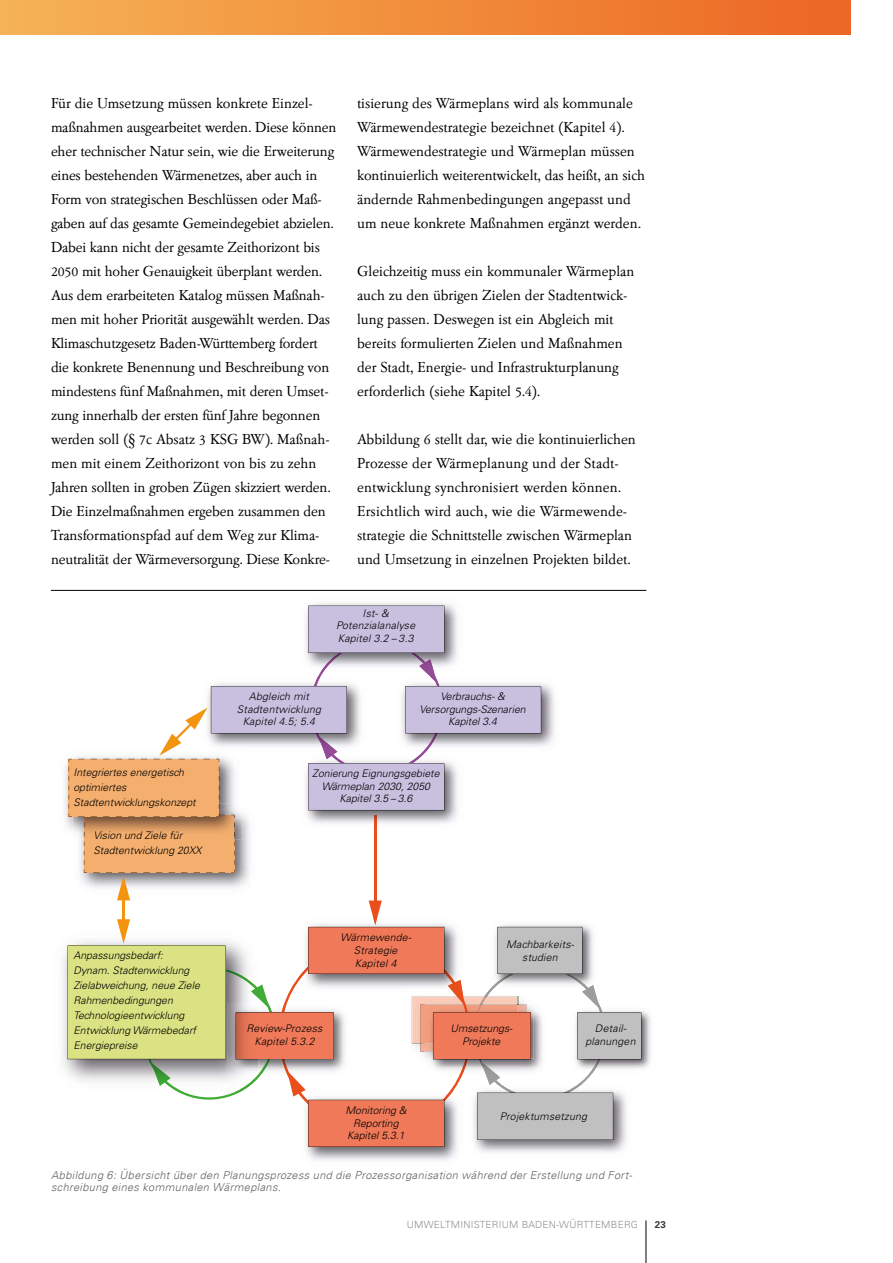
<style>
.page{position:relative;width:893px;height:1263px;background:#fff}
.page>*{position:absolute;margin:0;border:0;box-sizing:border-box;transform-origin:0 0}
.t1{font:15px/24px "Garamont Amst SB";letter-spacing:-.01em;color:#000}
.t2{font:italic 300 10.95px/12px "Univers 45";letter-spacing:.035em;color:#646363}
.t3{font:italic 300 10.5px/15px "Univers 45";color:#000;text-align:center}
.t4{font:italic 300 10.5px/12.6px "Univers 45";letter-spacing:.02em;color:#000;text-align:center}
.t5{font:300 9.9px "Univers 45";letter-spacing:.025em;color:#929292}
.t6{font:700 9.9px "Univers 65";color:#3c3c3b}
</style>
<div class="page">
<div style="left:0;top:0;width:850px;height:34px;background:linear-gradient(to right,#f6b356,#ec6623)"></div>
<hr style="left:646px;top:1220px;width:1px;height:43px;background:#000">
<img style="left:306px;top:1147px;width:151px;height:14px">
<img style="left:641px;top:1011px;width:10px;height:58px">
<img style="left:308px;top:603px;width:144px;height:3px">
<img style="left:62px;top:945px;width:6px;height:127px">
<svg style="left:68px;top:606px;width:573px;height:541px"></svg>
<hr style="left:51px;top:590px;width:595px;height:1px;background:#000">
<p class="t1" style="left:51px;top:92px;width:287px">Für die Umsetzung müssen konkrete Einzel&shy;maßnahmen ausgearbeitet werden. Diese können eher technischer Natur sein, wie die Erweiterung eines bestehenden Wärmenetzes, aber auch in Form von strategischen Beschlüssen oder Maß&shy;gaben auf das gesamte Gemeindegebiet abzielen.<br>Dabei kann nicht der gesamte Zeithorizont bis 2050 mit hoher Genauigkeit überplant werden.<br>Aus dem erarbeiteten Katalog müssen Maßnah&shy;men mit hoher Priorität ausgewählt werden. Das Klimaschutzgesetz Baden-Württemberg fordert die konkrete Benennung und Beschreibung von mindestens fünf Maßnahmen, mit deren Umset&shy;zung innerhalb der ersten fünf Jahre begonnen werden soll (§ 7c Absatz 3 KSG BW). Maßnah&shy;men mit einem Zeithorizont von bis zu zehn Jahren sollten in groben Zügen skizziert werden.<br>Die Einzelmaßnahmen ergeben zusammen den Transformationspfad auf dem Weg zur Klima&shy;neutralität der Wärmeversorgung. Diese Konkre-</p>
<p class="t1" style="left:357px;top:92px;width:289px">tisierung des Wärmeplans wird als kommunale Wärmewendestrategie bezeichnet (Kapitel 4).<br>Wärmewendestrategie und Wärmeplan müssen kontinuierlich weiterentwickelt, das heißt, an sich ändernde Rahmenbedingungen angepasst und um neue konkrete Maßnahmen ergänzt werden.</p>
<p class="t1" style="left:357px;top:260px;width:279px">Gleichzeitig muss ein kommunaler Wärmeplan auch zu den übrigen Zielen der Stadtentwick&shy;lung passen. Deswegen ist ein Abgleich mit bereits formulierten Zielen und Maßnahmen der Stadt, Energie- und Infrastrukturplanung erforderlich (siehe Kapitel 5.4).</p>
<p class="t1" style="left:357px;top:428px;width:280px">Abbildung 6 stellt dar, wie die kontinuierlichen Prozesse der Wärmeplanung und der Stadt&shy;entwicklung synchronisiert werden können.<br>Ersichtlich wird auch, wie die Wärmewende&shy;strategie die Schnittstelle zwischen Wärmeplan und Umsetzung in einzelnen Projekten bildet.</p>
<p class="t3" style="left:73px;top:765px;width:124px;text-align:left">Integriertes energetisch optimiertes<br>Stadtentwicklungskonzept</p>
<p class="t3" style="left:93px;top:828px;width:90px">Vision und Ziele für</p>
<p class="t3" style="left:93px;top:843px;width:110px">Stadtentwicklung 20XX</p>
<p class="t3" style="left:73px;top:948px;width:128px;text-align:left">Anpassungsbedarf:<br>Dynam. Stadtenwicklung<br>Zielabweichung, neue Ziele<br>Rahmenbedingungen<br>Technologieentwicklung<br>Entwicklung Wärmebedarf<br>Energiepreise</p>
<p class="t4" style="left:336px;top:607px;width:81px">Ist- &amp;<br>Potenzialanalyse<br>Kapitel 3.2 – 3.3</p>
<p class="t4" style="left:237px;top:690px;width:85px">Abgleich mit<br>Stadtentwicklung<br>Kapitel 4.5; 5.4</p>
<p class="t3" style="left:419px;top:690px;width:108px;line-height:12.6px">Verbrauchs- &amp;<br>Versorgungs-Szenarien<br>Kapitel 3.4</p>
<p class="t3" style="left:312px;top:767px;width:129px;line-height:12.6px">Zonierung Eignungsgebiete<br>Wärmeplan 2030, 2050<br>Kapitel 3.5 – 3.6</p>
<p class="t4" style="left:340px;top:931px;width:73px">Wärmewende-<br>Strategie<br>Kapitel 4</p>
<p class="t4" style="left:247px;top:1022px;width:77px">Review-Prozess<br>Kapitel 5.3.2</p>
<p class="t3" style="left:345px;top:1104px;width:63px;line-height:12.6px">Monitoring &amp;<br>Reporting<br>Kapitel 5.3.1</p>
<p class="t4" style="left:506px;top:938px;width:70px">Machbarkeits&shy;studien</p>
<p class="t3" style="left:450px;top:1022px;width:64px;line-height:12.6px">Umsetzungs-<br>Projekte</p>
<p class="t4" style="left:585px;top:1022px;width:52px">Detail&shy;planungen</p>
<p class="t4" style="left:500px;top:1109px;width:89px">Projektumsetzung</p>
<p class="t2" style="left:51px;top:1169px;width:583px">Abbildung 6: Übersicht über den Planungsprozess und die Prozessorganisation während der Erstellung und Fort&shy;schreibung eines kommunalen Wärmeplans.</p>
<p class="t5" style="left:407px;top:1218px;width:233px">UMWELTMINISTERIUM BADEN-WÜRTTEMBERG</p>
<p class="t6" style="left:655px;top:1218px;width:13px">23</p>
</div>
